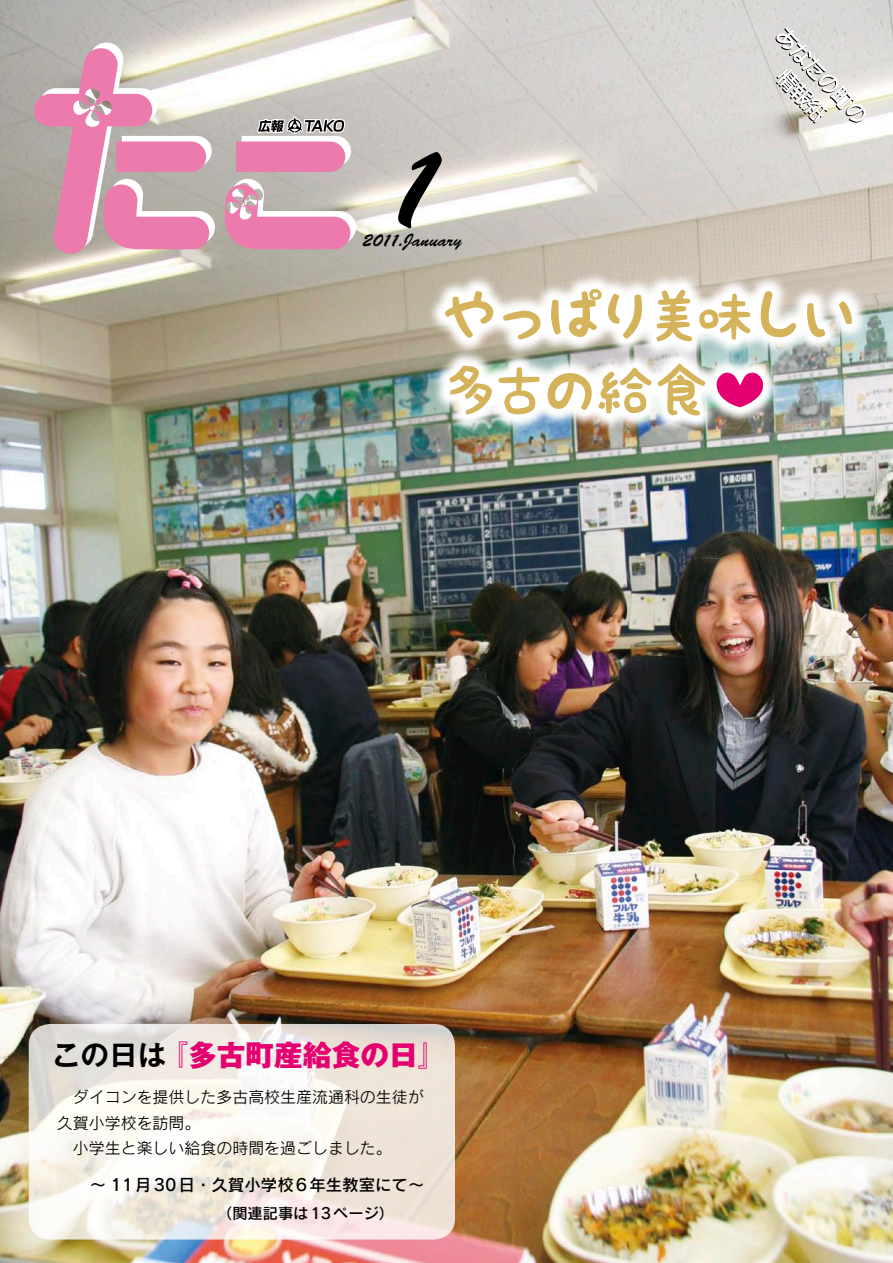
<style>
.page{position:relative;width:893px;height:1263px;background:#fff}
.page>*{position:absolute;margin:0;border:0;box-sizing:border-box;transform-origin:0 0}
.t1{font:112.5px "Brush Script Std";color:#000}
.t2{font:58.5px/74.4px "K Fhimaji";letter-spacing:-.11em;color:#d4b35b}
.t3{font:800 28.65px "Gothic MB101 Pro";color:#e4006f}
.t4{font:700 28.65px "Gothic MB101 Pro De";color:#000}
.t5{font:18px "Brush Script Std";color:#000}
.t6{font:16.5px "Rodin Pro DB";color:#000}
.t7{font:15.9px/25.5px "Rodin Pro M";color:#000}
.t8{font:15.15px "Rodin Pro DB";color:#000}
.s1{font-family:"Elmer Font";color:#e4006f}
.s2{font-family:"Gothic MB101 Pro De";font-weight:700}
</style>
<div class="page">
<img style="left:0;top:0;width:893px;height:1263px">
<img style="left:426px;top:270px;width:442px;height:162px">
<svg style="left:29px;top:1024px;width:426px;height:215px"></svg>
<svg style="left:775px;top:27px;width:91px;height:97px"></svg>
<svg style="left:236px;top:115px;width:115px;height:57px;background:#d39ab2"></svg>
<svg style="left:223px;top:178px;width:133px;height:71px;background:#d9a4b7"></svg>
<svg style="left:34px;top:41px;width:181px;height:214px;background:#d8a9b8"></svg>
<h1 class="t1" style="left:381px;top:125px;width:65px">1</h1>
<p class="t5" style="left:362px;top:231px;width:101px">2011.January</p>
<h2 class="t2" style="left:441px;top:278px;width:419px">やっぱり美味しい多古の給食<span class="s1">╋</span></h2>
<h3 class="t4" style="left:52px;top:1031px;width:116px">この日は</h3>
<h3 class="t3" style="left:159px;top:1031px;width:289px"><span class="s2">『</span>多古町産給食の日<span class="s2">『</span></h3>
<p class="t7" style="left:57px;top:1084px;width:368px">　ダイコンを提供した多古高校生産流通科の生徒が久賀小学校を訪問。<br>　小学生と楽しい給食の時間を過ごしました。</p>
<p class="t6" style="left:90px;top:1173px;width:336px">～ 11月30日・久賀小学校6年生教室にて~</p>
<p class="t8" style="left:210px;top:1203px;width:186px">　（関連記事は13ページ(</p>
</div>
